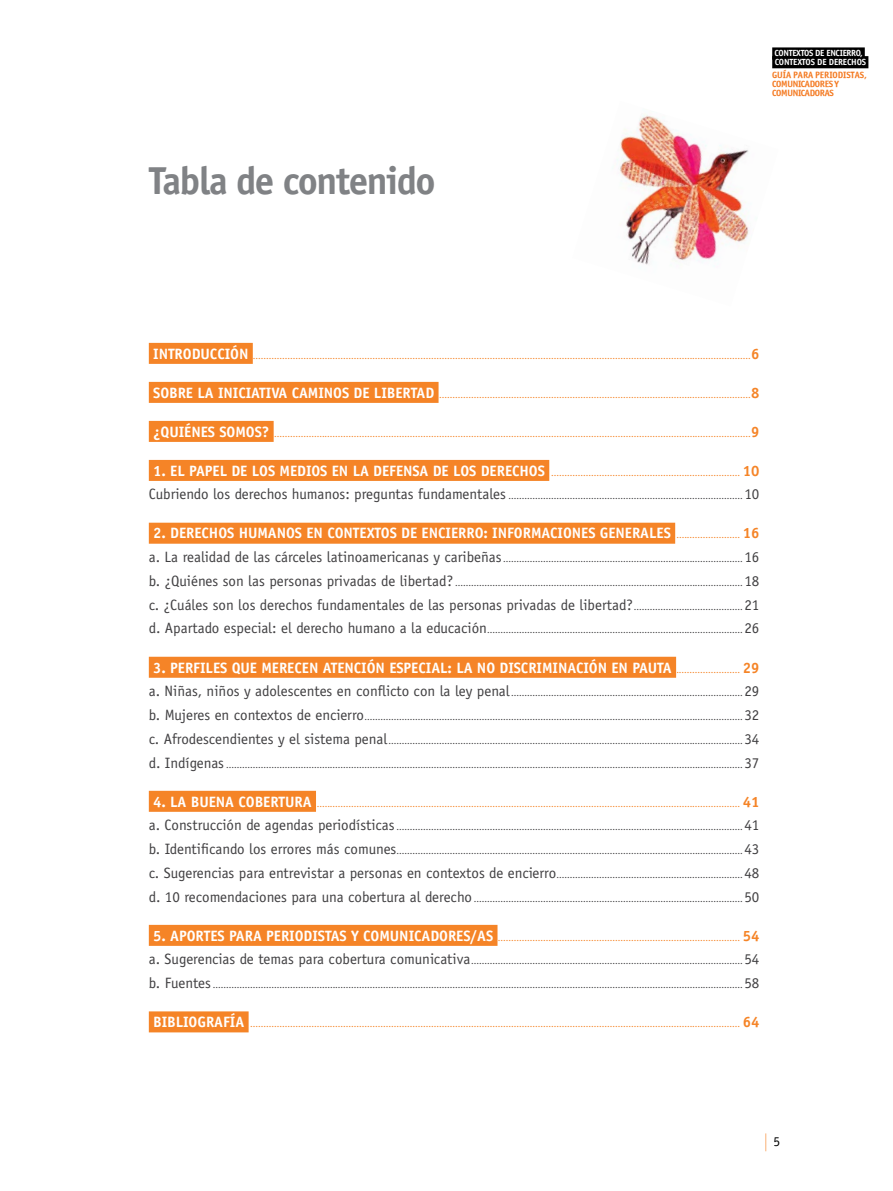
<style>
.page{position:relative;width:893px;height:1191px;background:#fff}
.page>*{position:absolute;margin:0;border:0;box-sizing:border-box;transform-origin:0 0}
.t1{font:700 39px "Officina Sans";letter-spacing:-.04em;color:#808285}
.t2{font:700 15px "Officina Sans";letter-spacing:-.005em;color:#fff}
.t3{font:15px "Officina Sans";color:#414042}
.t4{font:13.5px "Officina Sans";color:#000}
.t5{font:9.15px/9.1px "Officina Sans ITCTT Bold";letter-spacing:-.03em;color:#f47920}
.t6{font:9px "Officina Sans";color:#414042}
.t7{font:9px "Officina Sans";color:#f58427}
.t8{font:700 8.85px/8.7px "Officina Sans";letter-spacing:-.04em;color:#fff}
.s1{font-weight:700;font-size:15px;color:#fff}
.s2{font-weight:700;font-size:15px}
.s3{font-size:15px}
.s4{font-weight:400;font-size:9px;color:#f58427}
.s5{color:#f58427}
.s6{font-size:9px}
</style>
<div class="page">
<svg style="left:765px;top:1133px;width:1px;height:18px"></svg>
<div style="left:772px;top:47px;width:93px;height:13px;background:#000"></div>
<div style="left:772px;top:56px;width:96px;height:12px;background:#000"></div>
<div style="left:149px;top:343px;width:104px;height:21px;background:#f58427"></div>
<div style="left:149px;top:382px;width:290px;height:21px;background:#f58427"></div>
<div style="left:149px;top:421px;width:125px;height:21px;background:#f58427"></div>
<div style="left:149px;top:460px;width:400px;height:21px;background:#f58427"></div>
<div style="left:149px;top:523px;width:526px;height:21px;background:#f58427"></div>
<div style="left:149px;top:657px;width:527px;height:21px;background:#f58427"></div>
<div style="left:149px;top:791px;width:167px;height:21px;background:#f58427"></div>
<div style="left:149px;top:925px;width:348px;height:21px;background:#f58427"></div>
<div style="left:149px;top:1011px;width:100px;height:21px;background:#f58427"></div>
<img style="left:617px;top:114px;width:132px;height:151px">
<h1 class="t1" style="left:149px;top:157px;width:288px">Tabla de contenido</h1>
<p class="t8" style="left:774px;top:49px;width:93px">CONTEXTOS DE ENCIERRO,<br>CONTEXTOS DE DERECHOS</p>
<p class="t5" style="left:772px;top:70px;width:96px">GUÍA PARA PERIODISTAS,<br>COMUNICADORES Y<br>COMUNICADORAS</p>
<p class="t7" style="left:153px;top:350px;width:608px"><span class="s1">INTRODUCCIÓN</span> ...........................................................................................................................................................................................<span class="s2">6</span></p>
<p class="t7" style="left:153px;top:389px;width:608px"><span class="s1">SOBRE LA INICIATIVA CAMINOS DE LIBERTAD</span> .....................................................................................................................<span class="s2">8</span></p>
<p class="t7" style="left:153px;top:428px;width:608px"><span class="s1">¿QUIÉNES SOMOS?</span> ...................................................................................................................................................................................<span class="s2">9</span></p>
<p class="t7" style="left:153px;top:467px;width:608px"><span class="s1">1. EL PAPEL DE LOS MEDIOS EN LA DEFENSA DE LOS DERECHOS</span> ....................................................................... <span class="s2">10</span></p>
<p class="t6" style="left:149px;top:491px;width:612px"><span class="s3">Cubriendo los derechos humanos: preguntas fundamentales</span> ........................................................................................ <span class="s3">10</span></p>
<h2 class="t2" style="left:153px;top:524px;width:608px">2. DERECHOS HUMANOS EN CONTEXTOS DE ENCIERRO: INFORMACIONES GENERALES <span class="s4">........................</span> <span class="s5">16</span></h2>
<p class="t6" style="left:149px;top:554px;width:612px"><span class="s3">a. La realidad de las cárceles latinoamericanas y caribeñas</span> .......................................................................................... <span class="s3">16</span></p>
<p class="t6" style="left:149px;top:577px;width:612px"><span class="s3">b. ¿Quiénes son las personas privadas de libertad?</span> ............................................................................................................ <span class="s3">18</span></p>
<h2 class="t3" style="left:149px;top:596px;width:612px">c. ¿Cuáles son los derechos fundamentales de las personas privadas de libertad?<span class="s6">.........................................</span> 21</h2>
<p class="t6" style="left:149px;top:625px;width:612px"><span class="s3">d. Apartado especial: el derecho humano a la educación</span>................................................................................................ <span class="s3">26</span></p>
<h2 class="t2" style="left:153px;top:658px;width:608px">3. PERFILES QUE MERECEN ATENCIÓN ESPECIAL: LA NO DISCRIMINACIÓN EN PAUTA <span class="s4">........................</span> <span class="s5">29</span></h2>
<p class="t6" style="left:149px;top:688px;width:612px"><span class="s3">a. Niñas, niños y adolescentes en conflicto con la ley penal</span> ....................................................................................... <span class="s3">29</span></p>
<p class="t6" style="left:149px;top:711px;width:612px"><span class="s3">b. Mujeres en contextos de encierro</span>.............................................................................................................................................. <span class="s3">32</span></p>
<p class="t6" style="left:149px;top:735px;width:612px"><span class="s3">c. Afrodescendientes y el sistema penal</span>..................................................................................................................................... <span class="s3">34</span></p>
<p class="t6" style="left:149px;top:759px;width:612px"><span class="s3">d. Indígenas</span> .................................................................................................................................................................................................. <span class="s3">37</span></p>
<p class="t7" style="left:153px;top:798px;width:608px"><span class="s1">4. LA BUENA COBERTURA</span> ............................................................................................................................................................... <span class="s2">41</span></p>
<p class="t6" style="left:149px;top:822px;width:612px"><span class="s3">a. Construcción de agendas periodísticas</span> .................................................................................................................................. <span class="s3">41</span></p>
<p class="t6" style="left:149px;top:845px;width:612px"><span class="s3">b. Identificando los errores más comunes</span>.................................................................................................................................. <span class="s3">43</span></p>
<p class="t6" style="left:149px;top:869px;width:612px"><span class="s3">c. Sugerencias para entrevistar a personas en contextos de encierro</span>...................................................................... <span class="s3">48</span></p>
<p class="t6" style="left:149px;top:893px;width:612px"><span class="s3">d. 10 recomendaciones para una cobertura al derecho</span> ..................................................................................................... <span class="s3">50</span></p>
<p class="t7" style="left:153px;top:932px;width:608px"><span class="s1">5. APORTES PARA PERIODISTAS Y COMUNICADORES/AS</span> ........................................................................................... <span class="s2">54</span></p>
<p class="t6" style="left:149px;top:956px;width:612px"><span class="s3">a. Sugerencias de temas para cobertura comunicativa</span>...................................................................................................... <span class="s3">54</span></p>
<p class="t6" style="left:149px;top:979px;width:612px"><span class="s3">b. Fuentes</span> ....................................................................................................................................................................................................... <span class="s3">58</span></p>
<p class="t7" style="left:153px;top:1018px;width:608px"><span class="s1">BIBLIOGRAFÍA</span> ........................................................................................................................................................................................ <span class="s2">64</span></p>
<h3 class="t4" style="left:773px;top:1133px;width:8px">5</h3>
</div>
